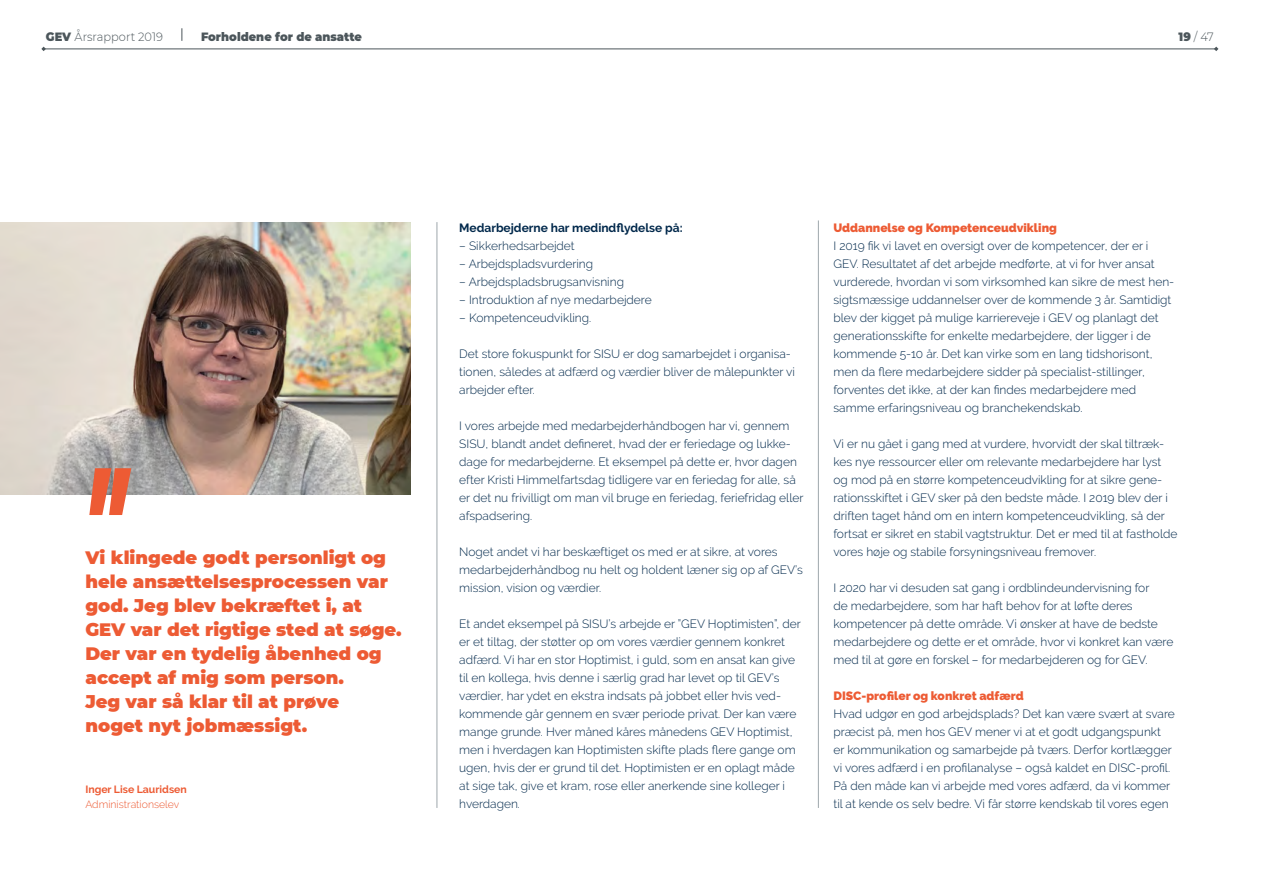
<style>
.page{position:relative;width:1263px;height:893px;background:#fff}
.page>*{position:absolute;margin:0;border:0;box-sizing:border-box;transform-origin:0 0}
.t1{font:900 18px/24px "Montserrat";color:#ed5b34}
.t2{font:300 12px/18px "Raleway";color:#00284b}
.t3{font:900 12px "Raleway";color:#ed5b34}
.t4{font:700 12px "Raleway";color:#00284b}
.t5{font:300 12px "Montserrat";color:#4c565b;scale:.95 1}
.t6{font:900 12px "Montserrat";color:#4c565b;scale:.95 1}
.t7{font:300 10.5px "Raleway";color:#ed5b34}
.t8{font:700 10.5px "Raleway";color:#ed5b34}
.s1{font-weight:900}
</style>
<div class="page">
<hr style="left:818px;top:220px;width:1px;height:588px;background:#9ea7ac">
<hr style="left:437px;top:222px;width:1px;height:586px;background:#9ea7ac">
<img style="left:0;top:222px;width:410px;height:272px">
<svg style="left:89px;top:468px;width:42px;height:47px;background:#e27c61"></svg>
<hr style="left:43px;top:49px;width:1173px;height:1px;background:#4c565b">
<svg style="left:41px;top:47px;width:5px;height:4px"></svg>
<svg style="left:1214px;top:47px;width:4px;height:4px"></svg>
<svg style="left:182px;top:28px;width:1px;height:13px"></svg>
<p class="t5" style="left:46px;top:29px;width:125px"><span class="s1">GEV</span> Årsrapport 2019</p>
<p class="t6" style="left:201px;top:28px;width:171px">Forholdene for de ansatte</p>
<p class="t5" style="left:1178px;top:29px;width:39px"><span class="s1">19</span> / 47</p>
<h1 class="t1" style="left:85px;top:544px;width:318px">Vi klingede godt personligt og hele ansættelsesprocessen var god. Jeg blev bekræftet i, at<br>GEV var det rigtige sted at søge.<br>Der var en tydelig åbenhed og accept af mig som person.<br>Jeg var så klar til at prøve<br>noget nyt jobmæssigt.</h1>
<p class="t8" style="left:85px;top:783px;width:103px">Inger Lise Lauridsen</p>
<p class="t7" style="left:85px;top:798px;width:96px">Administrationselev</p>
<p class="t4" style="left:459px;top:221px;width:225px">Medarbejderne har medindflydelse på:</p>
<p class="t2" style="left:459px;top:236px;width:117px">– Sikkerhedsarbejdet</p>
<p class="t2" style="left:459px;top:254px;width:135px">– Arbejdspladsvurdering</p>
<p class="t2" style="left:459px;top:272px;width:166px">– Arbejdspladsbrugsanvisning</p>
<p class="t2" style="left:459px;top:290px;width:194px">– Introduktion af nye medarbejdere</p>
<p class="t2" style="left:459px;top:308px;width:134px">– Kompetenceudvikling.</p>
<p class="t2" style="left:459px;top:344px;width:337px">Det store fokuspunkt for SISU er dog samarbejdet i organisa&shy;tionen, således at adfærd og værdier bliver de målepunkter vi arbejder efter.</p>
<p class="t2" style="left:459px;top:416px;width:346px">I vores arbejde med medarbejderhåndbogen har vi, gennem SISU, blandt andet defineret, hvad der er feriedage og lukke&shy;dage for medarbejderne. Et eksempel på dette er, hvor dagen efter Kristi Himmelfartsdag tidligere var en feriedag for alle, så er det nu frivilligt om man vil bruge en feriedag, feriefridag eller afspadsering.</p>
<p class="t2" style="left:459px;top:542px;width:345px">Noget andet vi har beskæftiget os med er at sikre, at vores medarbejderhåndbog nu helt og holdent læner sig op af GEV’s mission, vision og værdier.</p>
<p class="t2" style="left:459px;top:614px;width:343px">Et andet eksempel på SISU’s arbejde er ”GEV Hoptimisten”, der er et tiltag, der støtter op om vores værdier gennem konkret adfærd. Vi har en stor Hoptimist, i guld, som en ansat kan give til en kollega, hvis denne i særlig grad har levet op til GEV’s værdier, har ydet en ekstra indsats på jobbet eller hvis ved&shy;kommende går gennem en svær periode privat. Der kan være mange grunde. Hver måned kåres månedens GEV Hoptimist, men i hverdagen kan Hoptimisten skifte plads flere gange om ugen, hvis der er grund til det. Hoptimisten er en oplagt måde at sige tak, give et kram, rose eller anerkende sine kolleger i hverdagen.</p>
<p class="t3" style="left:833px;top:221px;width:225px">Uddannelse og Kompetenceudvikling</p>
<p class="t2" style="left:833px;top:236px;width:342px">I 2019 fik vi lavet en oversigt over de kompetencer, der er i GEV. Resultatet af det arbejde medførte, at vi for hver ansat vurderede, hvordan vi som virksomhed kan sikre de mest hen&shy;sigtsmæssige uddannelser over de kommende 3 år. Samtidigt blev der kigget på mulige karriereveje i GEV og planlagt det generationsskifte for enkelte medarbejdere, der ligger i de kommende 5-10 år. Det kan virke som en lang tidshorisont, men da flere medarbejdere sidder på specialist-stillinger, forventes det ikke, at der kan findes medarbejdere med samme erfaringsniveau og branchekendskab.</p>
<p class="t2" style="left:833px;top:434px;width:345px">Vi er nu gået i gang med at vurdere, hvorvidt der skal tiltræk&shy;kes nye ressourcer eller om relevante medarbejdere har lyst og mod på en større kompetenceudvikling for at sikre gene&shy;rationsskiftet i GEV sker på den bedste måde. I 2019 blev der i driften taget hånd om en intern kompetenceudvikling, så der fortsat er sikret en stabil vagtstruktur. Det er med til at fastholde vores høje og stabile forsyningsniveau fremover.</p>
<p class="t2" style="left:833px;top:578px;width:341px">I 2020 har vi desuden sat gang i ordblindeundervisning for<br>de medarbejdere, som har haft behov for at løfte deres kompetencer på dette område. Vi ønsker at have de bedste medarbejdere og dette er et område, hvor vi konkret kan være med til at gøre en forskel – for medarbejderen og for GEV.</p>
<p class="t3" style="left:833px;top:689px;width:192px">DISC-profiler og konkret adfærd</p>
<p class="t2" style="left:833px;top:704px;width:343px">Hvad udgør en god arbejdsplads? Det kan være svært at svare præcist på, men hos GEV mener vi at et godt udgangspunkt er kommunikation og samarbejde på tværs. Derfor kortlægger vi vores adfærd i en profilanalyse – også kaldet en DISC-profil.<br>På den måde kan vi arbejde med vores adfærd, da vi kommer til at kende os selv bedre. Vi får større kendskab til vores egen</p>
</div>
